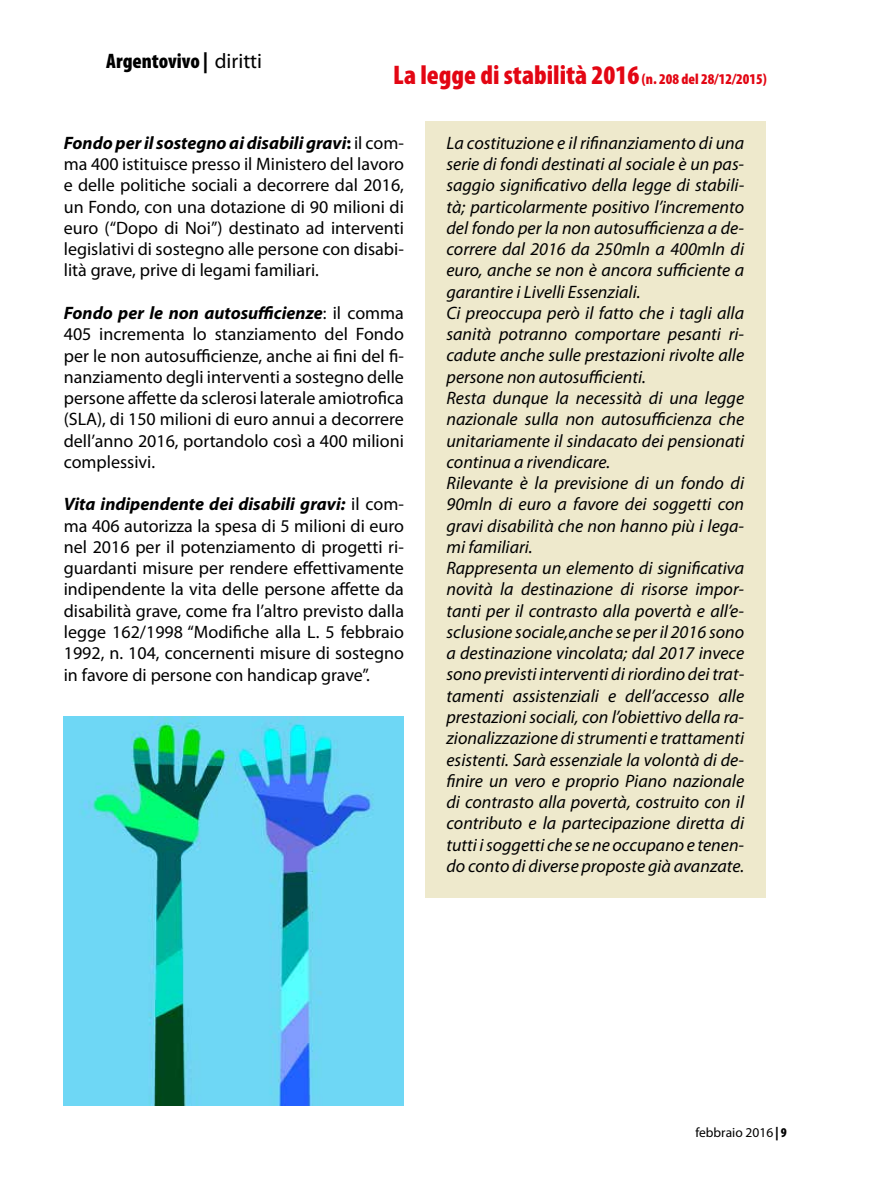
<style>
.page{position:relative;width:893px;height:1191px;background:#fff}
.page>*{position:absolute;margin:0;border:0;box-sizing:border-box;transform-origin:0 0}
.t1{font:900 condensed 27px "Myriad Pro";color:#e30613}
.t2{font:900 condensed 21px "Myriad Pro";color:#000}
.t3{font:italic 18px/21.3px "Myriad Pro";color:#000}
.t4{font:18px/21.3px "Myriad Pro";color:#000;text-align:justify}
.t5{font:13.5px "Myriad Pro";color:#000}
.s1{font-weight:400;font-stretch:normal}
.s2{font-size:15px}
.s3{font-weight:700;font-style:italic}
.s4{font-weight:700}
.s5{font-weight:900;font-stretch:condensed}
</style>
<div class="page">
<div style="left:425px;top:121px;width:340px;height:776px;background:#eee9cc"></div>
<img style="left:64px;top:716px;width:340px;height:390px">
<p class="t2" style="left:106px;top:49px;width:157px">Argentovivo | <span class="s1">diritti</span></p>
<h1 class="t1" style="left:393px;top:59px;width:375px">La legge di stabilità 2016 <span class="s2">(n. 208 del 28/12/2015)</span></h1>
<p class="t4" style="left:64px;top:132px;width:342px"><span class="s3">Fondo per il sostegno ai disabili gravi</span><span class="s4">:</span> il com&shy;ma 400 istituisce presso il Ministero del lavoro e delle politiche sociali a decorrere dal 2016, un Fondo, con una dotazione di 90 milioni di euro (“Dopo di Noi”) destinato ad interventi legislativi di sostegno alle persone con disabi&shy;lità grave, prive di legami familiari.</p>
<p class="t4" style="left:64px;top:302px;width:342px"><span class="s3">Fondo per le non autosufficienze</span>: il comma 405 incrementa lo stanziamento del Fondo per le non autosufficienze, anche ai fini del fi&shy;nanziamento degli interventi a sostegno delle persone affette da sclerosi laterale amiotrofica (SLA), di 150 milioni di euro annui a decorrere dell’anno 2016, portandolo così a 400 milioni complessivi.</p>
<p class="t4" style="left:64px;top:493px;width:342px"><span class="s3">Vita indipendente dei disabili gravi:</span> il com&shy;ma 406 autorizza la spesa di 5 milioni di euro nel 2016 per il potenziamento di progetti ri&shy;guardanti misure per rendere effettivamente indipendente la vita delle persone affette da disabilità grave, come fra l’altro previsto dalla legge 162/1998 “Modifiche alla L. 5 febbraio 1992, n. 104, concernenti misure di sostegno in favore di persone con handicap grave”.</p>
<p class="t3" style="left:446px;top:132px;width:299px">La costituzione e il rifinanziamento di una serie di fondi destinati al sociale è un pas&shy;saggio significativo della legge di stabili&shy;tà; particolarmente positivo l’incremento del fondo per la non autosufficienza a de&shy;correre dal 2016 da 250mln a 400mln di euro, anche se non è ancora sufficiente a garantire i Livelli Essenziali.<br>Ci preoccupa però il fatto che i tagli alla sanità potranno comportare pesanti ri&shy;cadute anche sulle prestazioni rivolte alle persone non autosufficienti.<br>Resta dunque la necessità di una legge nazionale sulla non autosufficienza che unitariamente il sindacato dei pensionati continua a rivendicare.<br>Rilevante è la previsione di un fondo di 90mln di euro a favore dei soggetti con gravi disabilità che non hanno più i lega&shy;mi familiari.<br>Rappresenta un elemento di significativa novità la destinazione di risorse impor&shy;tanti per il contrasto alla povertà e all’e&shy;sclusione sociale,anche se per il 2016 sono a destinazione vincolata; dal 2017 invece sono previsti interventi di riordino dei trat&shy;tamenti assistenziali e dell’accesso alle prestazioni sociali, con l’obiettivo della ra&shy;zionalizzazione di strumenti e trattamenti esistenti. Sarà essenziale la volontà di de&shy;finire un vero e proprio Piano nazionale di contrasto alla povertà, costruito con il contributo e la partecipazione diretta di tutti i soggetti che se ne occupano e tenen&shy;do conto di diverse proposte già avanzate.</p>
<p class="t5" style="left:695px;top:1124px;width:93px">febbraio 2016 <span class="s5">| 9</span></p>
</div>
